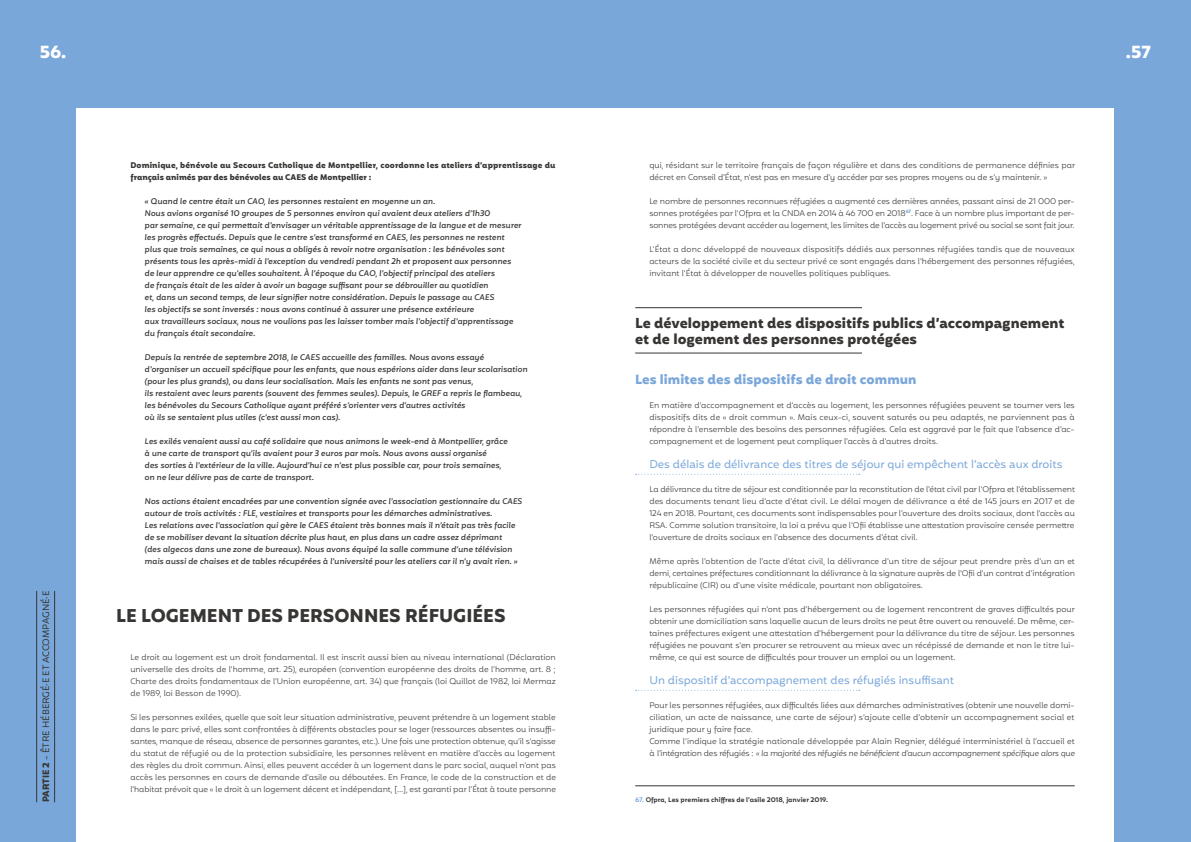
<style>
.page{position:relative;width:1191px;height:842px;background:#7aa7da}
.page>*{position:absolute;margin:0;border:0;box-sizing:border-box;transform-origin:0 0}
.t1{font:700 18px "Mohr";color:#373634}
.t2{font:700 17px "Mohr";color:#fff}
.t3{font:700 14px/16px "Mohr";color:#373634}
.t4{font:700 13px "Mohr";color:#7aa7da}
.t5{font:11px "Mohr";color:#7aa7da}
.t6{font:9px "Mohr Alt";color:#373634}
.t7{font:300 8px/12px "Mohr Alt";color:#373634;text-align:justify}
.t8{font:italic 500 8px/12px "Mohr";color:#373634}
.t9{font:700 8px/12px "Mohr Alt";letter-spacing:.015em;color:#373634}
.t10{font:italic 300 8px "Mohr";letter-spacing:-.025em;color:#373634}
.t11{font:600 6.5px "Mohr Alt";color:#373634}
.s1{font-weight:700}
.s2{font-family:"Mohr Alt";font-style:normal}
.s3{color:#7aa7da}
</style>
<div class="page">
<div style="left:77px;top:108px;width:1037px;height:734px;background:#fff"></div>
<hr style="left:54px;top:591px;width:1px;height:211px;background:#373634">
<hr style="left:36px;top:591px;width:1px;height:211px;background:#373634">
<hr style="left:635px;top:307px;width:227px;height:1px;background:#373634">
<hr style="left:635px;top:353px;width:227px;height:1px;background:#373634">
<svg style="left:635px;top:474px;width:224px;height:1px"></svg>
<svg style="left:635px;top:690px;width:224px;height:1px"></svg>
<hr style="left:635px;top:785px;width:439px;height:1px;background:#373634">
<h2 class="t2" style="left:40px;top:42px;width:28px">56.</h2>
<h2 class="t2" style="left:1125px;top:42px;width:27px">.57</h2>
<p class="t6" style="left:41px;top:802px;width:213px;rotate:-90deg"><span class="s1">PARTIE 2</span> - ÊTRE HÉBERGÉ·E ET ACCOMPAGNÉ·E</p>
<p class="t9" style="left:130px;top:159px;width:426px">Dominique, bénévole au Secours Catholique de Montpellier, coordonne les ateliers d’apprentissage du français animés par des bénévoles au CAES de Montpellier :</p>
<p class="t8" style="left:145px;top:195px;width:378px">« Quand le centre était un CAO, les personnes restaient en moyenne un an.<br>Nous avions organisé 10 groupes de 5 personnes environ qui avaient deux ateliers d’1h30<br>par semaine, ce qui permettait d’envisager un véritable apprentissage de la langue et de mesurer les progrès effectués. Depuis que le centre s’est transformé en CAES, les personnes ne restent plus que trois semaines, ce qui nous a obligés à revoir notre organisation : les bénévoles sont présents tous les après-midi à l’exception du vendredi pendant 2h et proposent aux personnes de leur apprendre ce qu’elles souhaitent. À l’époque du CAO, l’objectif principal des ateliers<br>de français était de les aider à avoir un bagage suffisant pour se débrouiller au quotidien<br>et, dans un second temps, de leur signifier notre considération. Depuis le passage au CAES<br>les objectifs se sont inversés : nous avons continué à assurer une présence extérieure<br>aux travailleurs sociaux, nous ne voulions pas les laisser tomber mais l’objectif d’apprentissage du français était secondaire.</p>
<p class="t8" style="left:145px;top:351px;width:384px">Depuis la rentrée de septembre 2018, le CAES accueille des familles. Nous avons essayé d’organiser un accueil spécifique pour les enfants, que nous espérions aider dans leur scolarisation (pour les plus grands), ou dans leur socialisation. Mais les enfants ne sont pas venus,<br>ils restaient avec leurs parents (souvent des femmes seules). Depuis, le GREF a repris le flambeau, les bénévoles du Secours Catholique ayant préféré s’orienter vers d’autres activités<br>où ils se sentaient plus utiles (c’est aussi mon cas).</p>
<p class="t8" style="left:145px;top:435px;width:365px">Les exilés venaient aussi au café solidaire que nous animons le week-end à Montpellier, grâce à une carte de transport qu’ils avaient pour 3 euros par mois. Nous avons aussi organisé<br>des sorties à l’extérieur de la ville. Aujourd’hui ce n’est plus possible car, pour trois semaines, on ne leur délivre pas de carte de transport.</p>
<p class="t8" style="left:145px;top:495px;width:379px">Nos actions étaient encadrées par une convention signée avec l’association gestionnaire du CAES autour de trois activités : FLE, vestiaires et transports pour les démarches administratives.<br>Les relations avec l’association qui gère le CAES étaient très bonnes mais il n’était pas très facile de se mobiliser devant la situation décrite plus haut, en plus dans un cadre assez déprimant<br>(des algecos dans une zone de bureaux). Nous avons équipé la salle commune d’une télévision mais aussi de chaises et de tables récupérées à l’université pour les ateliers car il n’y avait rien. »</p>
<h1 class="t1" style="left:116px;top:605px;width:391px">LE LOGEMENT DES PERSONNES RÉFUGIÉES</h1>
<p class="t7" style="left:130px;top:652px;width:427px">Le droit au logement est un droit fondamental. Il est inscrit aussi bien au niveau international (Déclaration universelle des droits de l’homme, art. 25), européen (convention européenne des droits de l’homme, art. 8 ; Charte des droits fondamentaux de l’Union européenne, art. 34) que français (loi Quillot de 1982, loi Mermaz de 1989, loi Besson de 1990).</p>
<p class="t7" style="left:130px;top:712px;width:427px">Si les personnes exilées, quelle que soit leur situation administrative, peuvent prétendre à un logement stable dans le parc privé, elles sont confrontées à différents obstacles pour se loger (ressources absentes ou insuffi&shy;santes, manque de réseau, absence de personnes garantes, etc.). Une fois une protection obtenue, qu’il s’agisse du statut de réfugié ou de la protection subsidiaire, les personnes relèvent en matière d’accès au logement des règles du droit commun. Ainsi, elles peuvent accéder à un logement dans le parc social, auquel n’ont pas accès les personnes en cours de demande d’asile ou déboutées. En France, le code de la construction et de l’habitat prévoit que « le droit à un logement décent et indépendant, […], est garanti par l’État à toute personne</p>
<p class="t7" style="left:649px;top:160px;width:427px">qui, résidant sur le territoire français de façon régulière et dans des conditions de permanence définies par décret en Conseil d’État, n’est pas en mesure d’y accéder par ses propres moyens ou de s’y maintenir. »</p>
<p class="t7" style="left:649px;top:196px;width:427px">Le nombre de personnes reconnues réfugiées a augmenté ces dernières années, passant ainsi de 21 000 per&shy;sonnes protégées par l’Ofpra et la CNDA en 2014 à 46 700 en 2018<sup>67</sup>. Face à un nombre plus important de per&shy;sonnes protégées devant accéder au logement, les limites de l’accès au logement privé ou social se sont fait jour.</p>
<p class="t7" style="left:649px;top:244px;width:427px">L’État a donc développé de nouveaux dispositifs dédiés aux personnes réfugiées tandis que de nouveaux acteurs de la société civile et du secteur privé ce sont engagés dans l’hébergement des personnes réfugiées, invitant l’État à développer de nouvelles politiques publiques.</p>
<h3 class="t3" style="left:635px;top:315px;width:431px">Le développement des dispositifs publics d’accompagnement et de logement des personnes protégées</h3>
<h3 class="t4" style="left:635px;top:372px;width:283px">Les limites des dispositifs de droit commun</h3>
<p class="t7" style="left:649px;top:400px;width:427px">En matière d’accompagnement et d’accès au logement, les personnes réfugiées peuvent se tourner vers les dispositifs dits de « droit commun ». Mais ceux-ci, souvent saturés ou peu adaptés, ne parviennent pas à répondre à l’ensemble des besoins des personnes réfugiées. Cela est aggravé par le fait que l’absence d’ac&shy;compagnement et de logement peut compliquer l’accès à d’autres droits.</p>
<h3 class="t5" style="left:649px;top:458px;width:414px">Des délais de délivrance des titres de séjour qui empêchent l’accès aux droits</h3>
<p class="t7" style="left:649px;top:484px;width:427px">La délivrance du titre de séjour est conditionnée par la reconstitution de l’état civil par l’Ofpra et l’établissement des documents tenant lieu d’acte d’état civil. Le délai moyen de délivrance a été de 145 jours en 2017 et de 124 en 2018. Pourtant, ces documents sont indispensables pour l’ouverture des droits sociaux, dont l’accès au RSA. Comme solution transitoire, la loi a prévu que l’Ofii établisse une attestation provisoire censée permettre l’ouverture de droits sociaux en l’absence des documents d’état civil.</p>
<p class="t7" style="left:649px;top:556px;width:427px">Même après l’obtention de l’acte d’état civil, la délivrance d’un titre de séjour peut prendre près d’un an et demi, certaines préfectures conditionnant la délivrance à la signature auprès de l’Ofii d’un contrat d’intégration républicaine (CIR) ou d’une visite médicale, pourtant non obligatoires.</p>
<p class="t7" style="left:649px;top:604px;width:427px">Les personnes réfugiées qui n’ont pas d’hébergement ou de logement rencontrent de graves difficultés pour obtenir une domiciliation sans laquelle aucun de leurs droits ne peut être ouvert ou renouvelé. De même, cer&shy;taines préfectures exigent une attestation d’hébergement pour la délivrance du titre de séjour. Les personnes réfugiées ne pouvant s’en procurer se retrouvent au mieux avec un récépissé de demande et non le titre lui&shy;même, ce qui est source de difficultés pour trouver un emploi ou un logement.</p>
<h3 class="t5" style="left:649px;top:674px;width:306px">Un dispositif d’accompagnement des réfugiés insuffisant</h3>
<p class="t7" style="left:649px;top:700px;width:427px;text-align:left">Pour les personnes réfugiées, aux difficultés liées aux démarches administratives (obtenir une nouvelle domi&shy;ciliation, un acte de naissance, une carte de séjour) s’ajoute celle d’obtenir un accompagnement social et juridique pour y faire face.<br>Comme l’indique la stratégie nationale développée par Alain Regnier, délégué interministériel à l’accueil et</p>
<p class="t10" style="left:649px;top:748px;width:427px"><span class="s2">à l’intégration des réfugiés :</span> « la majorité des réfugiés ne bénéficient d’aucun accompagnement spécifique alors que</p>
<p class="t11" style="left:635px;top:796px;width:194px"><span class="s3">67.</span> Ofpra, Les premiers chiffres de l’asile 2018, janvier 2019.</p>
</div>
